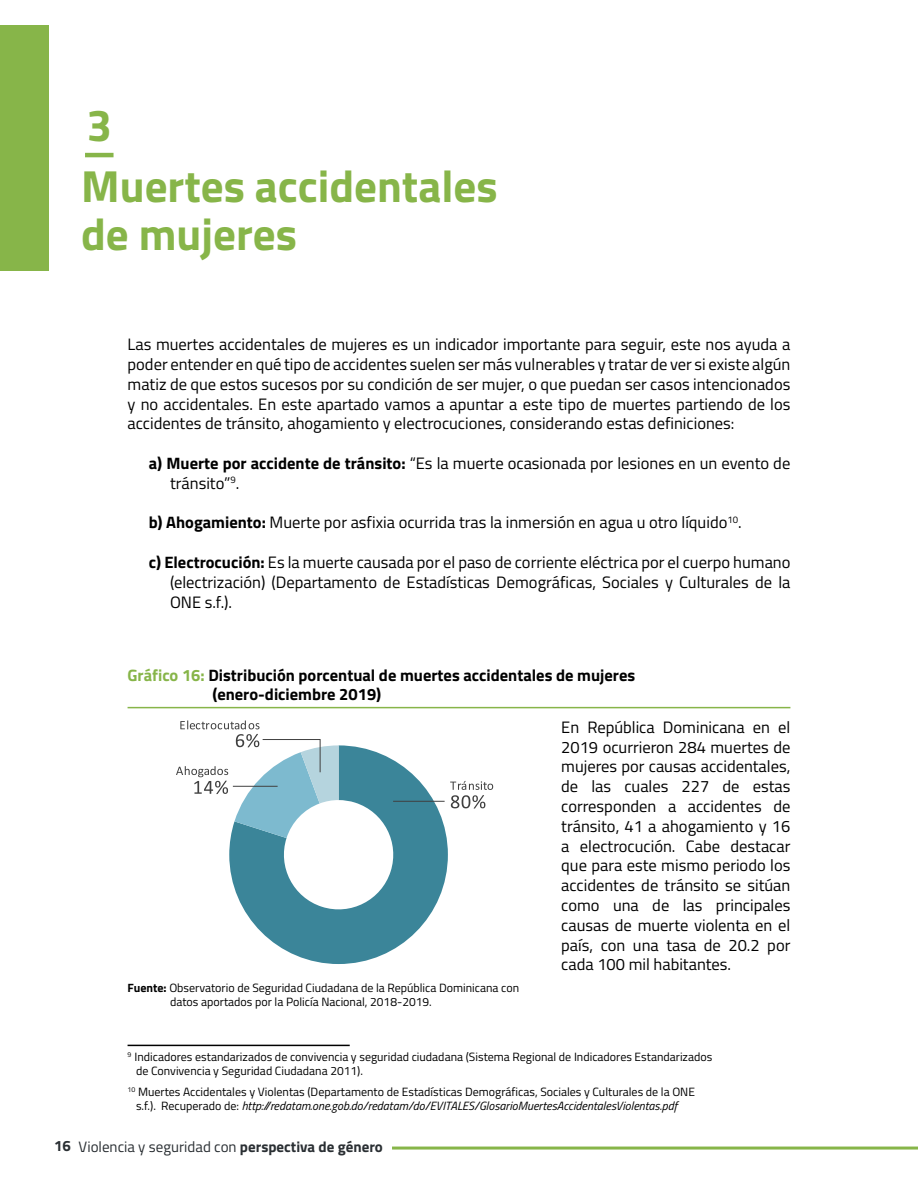
<style>
.page{position:relative;width:918px;height:1188px;background:#fff}
.page>*{position:absolute;margin:0;border:0;box-sizing:border-box;transform-origin:0 0}
.t1{font:700 45px/48px "Titillium";color:#87b549}
.t2{font:16.5px/19.8px "Titillium";color:#000;text-align:justify}
.t3{font:700 16.5px/19.8px "Titillium";color:#000}
.t4{font:15px "Titillium";color:#2a2f33}
.t5{font:12px/14.4px "Titillium";color:#000}
.s1{font-weight:700}
.s2{color:#87b549}
.s3{font-style:italic}
</style>
<div class="page">
<hr style="left:392px;top:1147px;width:526px;height:3px;background:#87b549">
<hr style="left:128px;top:707px;width:662px;height:1px;background:#87b549">
<div style="left:0;top:26px;width:48px;height:245px;background:#87b549"></div>
<hr style="left:85px;top:153px;width:29px;height:4px;background:#87b549">
<svg style="left:229px;top:838px;width:219px;height:126px;fill:#3b8599"></svg>
<svg style="left:176px;top:720px;width:317px;height:118px"></svg>
<hr style="left:128px;top:1045px;width:222px;height:1px;background:#000">
<h1 class="t1" style="left:87px;top:99px;width:27px">3</h1>
<h1 class="t1" style="left:81px;top:160px;width:418px">Muertes accidentales de mujeres</h1>
<p class="t2" style="left:128px;top:334px;width:664px">Las muertes accidentales de mujeres es un indicador importante para seguir, este nos ayuda a poder entender en qué tipo de accidentes suelen ser más vulnerables y tratar de ver si existe algún matiz de que estos sucesos por su condición de ser mujer, o que puedan ser casos intencionados y no accidentales. En este apartado vamos a apuntar a este tipo de muertes partiendo de los accidentes de tránsito, ahogamiento y electrocuciones, considerando estas definiciones:</p>
<p class="t2" style="left:170px;top:452px;width:622px;text-indent:-21px"><span class="s1">a) Muerte por accidente de tránsito:</span> “Es la muerte ocasionada por lesiones en un evento de tránsito”<sup>9</sup>.</p>
<p class="t2" style="left:149px;top:512px;width:594px"><span class="s1">b) Ahogamiento:</span> Muerte por asfixia ocurrida tras la inmersión en agua u otro líquido<sup>10</sup>.</p>
<p class="t2" style="left:170px;top:551px;width:622px;text-indent:-21px"><span class="s1">c) Electrocución:</span> Es la muerte causada por el paso de corriente eléctrica por el cuerpo humano (electrización) (Departamento de Estadísticas Demográficas, Sociales y Culturales de la ONE s.f.).</p>
<p class="t3" style="left:213px;top:664px;width:424px;text-indent:-85px"><span class="s2">Gráfico 16:</span> Distribución porcentual de muertes accidentales de mujeres (enero-diciembre 2019)</p>
<p class="t2" style="left:561px;top:716px;width:231px">En República Dominicana en el 2019 ocurrieron 284 muertes de mujeres por causas accidentales, de las cuales 227 de estas corresponden a accidentes de tránsito, 41 a ahogamiento y 16 a electrocución. Cabe destacar que para este mismo periodo los accidentes de tránsito se sitúan como una de las principales causas de muerte violenta en el país, con una tasa de 20.2 por cada 100 mil habitantes.</p>
<p class="t5" style="left:170px;top:980px;width:351px;text-indent:-43px"><span class="s1">Fuente:</span> Observatorio de Seguridad Ciudadana de la República Dominicana con datos aportados por la Policía Nacional, 2018-2019.</p>
<p class="t5" style="left:136px;top:1049px;width:578px;text-indent:-9px"><sup>9</sup> Indicadores estandarizados de convivencia y seguridad ciudadana (Sistema Regional de Indicadores Estandarizados de Convivencia y Seguridad Ciudadana 2011).</p>
<p class="t5" style="left:136px;top:1084px;width:561px;text-indent:-9px"><sup>10</sup> Muertes Accidentales y Violentas (Departamento de Estadísticas Demográficas, Sociales y Culturales de la ONE s.f.). Recuperado de: <span class="s3">http://redatam.one.gob.do/redatam/do/EVITALES/GlosarioMuertesAccidentalesViolentas.pdf</span></p>
<p class="t4" style="left:54px;top:1136px;width:330px"><span class="s1">16</span> Violencia y seguridad con <span class="s1">perspectiva de género</span></p>
</div>
